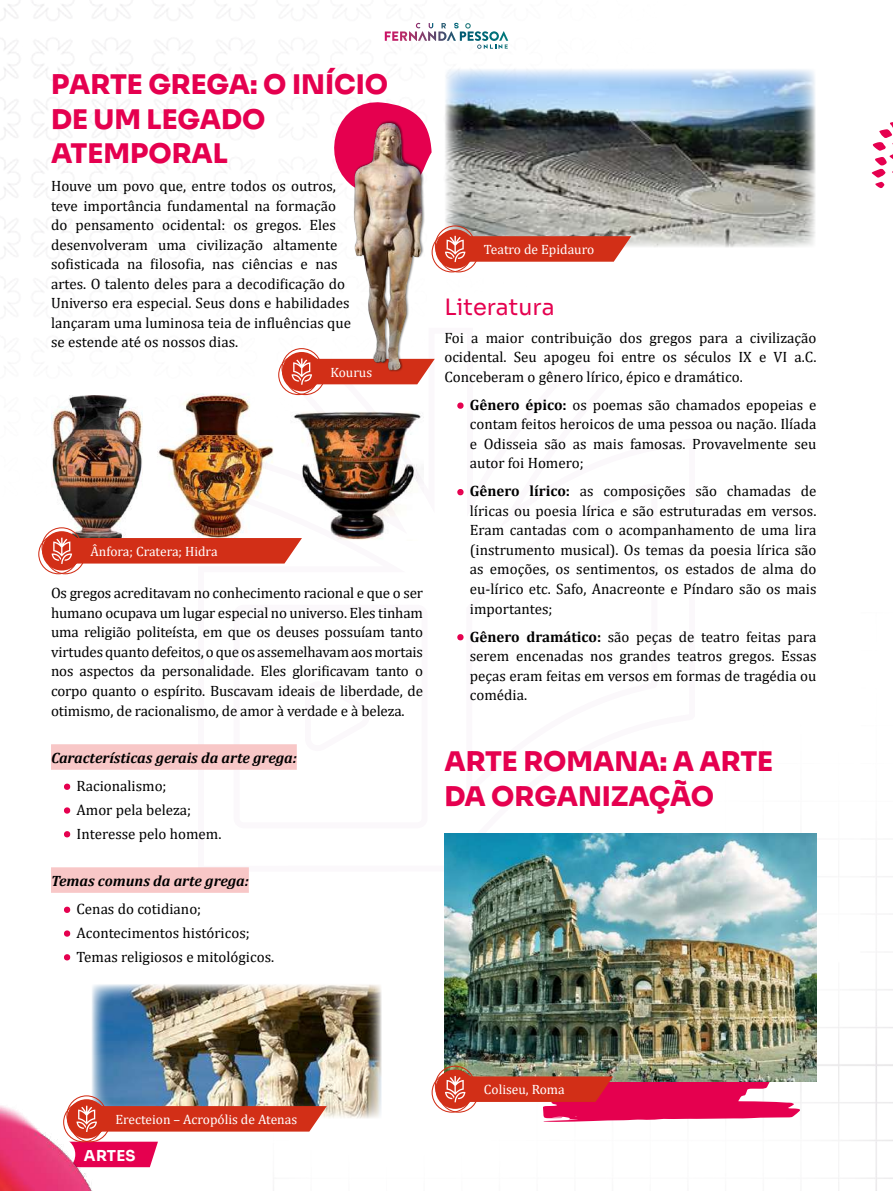
<style>
.page{position:relative;width:893px;height:1191px;background:#fff}
.page>*{position:absolute;margin:0;border:0;box-sizing:border-box;transform-origin:0 0}
.t1{font:27px/34.5px "Sora";color:#e5004f}
.t2{font:22.5px "Sora";color:#e5004f}
.t3{font:15px/19.5px "Cambria";color:#000;text-align:justify}
.t4{font:italic 700 15px "Cambria";color:#000}
.t5{font:15px "Sora";letter-spacing:.015em;color:#fff}
.t6{font:13.5px "Cambria";color:#fff}
.s1{color:#e5004f}
.s2{font-weight:700;color:#e5004f}
.s3{font-weight:700}
</style>
<div class="page">
<img style="left:0;top:0;width:893px;height:1191px">
<svg style="left:195px;top:325px;width:505px;height:548px"></svg>
<svg style="left:409px;top:23px;width:99px;height:26px"></svg>
<svg style="left:871px;top:117px;width:22px;height:79px"></svg>
<svg style="left:444px;top:995px;width:373px;height:127px;fill:#e5004f"></svg>
<svg style="left:319px;top:98px;width:113px;height:101px"></svg>
<div style="left:51px;top:744px;width:246px;height:25px;background:#f8c7c7"></div>
<div style="left:51px;top:867px;width:198px;height:25px;background:#f8c7c7"></div>
<img style="left:157px;top:383px;width:119px;height:144px">
<img style="left:291px;top:401px;width:132px;height:139px">
<img style="left:51px;top:395px;width:91px;height:132px">
<img style="left:86px;top:978px;width:302px;height:146px">
<svg style="left:278px;top:348px;width:157px;height:47px"></svg>
<div style="left:353px;top:120px;width:72px;height:251px;background:#000;opacity:.5"></div>
<img style="left:352px;top:123px;width:71px;height:247px">
<svg style="left:38px;top:527px;width:264px;height:47px"></svg>
<svg style="left:0;top:1095px;width:327px;height:72px"></svg>
<img style="left:444px;top:68px;width:372px;height:180px">
<img style="left:444px;top:833px;width:372px;height:249px">
<svg style="left:432px;top:225px;width:199px;height:47px"></svg>
<svg style="left:432px;top:1065px;width:181px;height:47px;background:#cc6055"></svg>
<h1 class="t1" style="left:51px;top:65px;width:339px">PARTE GREGA: O INÍCIO<br>DE UM LEGADO<br>ATEMPORAL</h1>
<p class="t3" style="left:51px;top:176px;width:302px;text-align:left">Houve um povo que, entre todos os outros, teve importância fundamental na formação do pensamento ocidental: os gregos. Eles desenvolveram uma civilização altamente sofisticada na filosofia, nas ciências e nas artes. O talento deles para a decodificação do Universo era especial. Seus dons e habilidades lançaram uma luminosa teia de influências que se estende até os nossos dias.</p>
<p class="t6" style="left:91px;top:543px;width:129px">Ânfora; Cratera; Hidra</p>
<p class="t6" style="left:330px;top:364px;width:43px">Kourus</p>
<p class="t3" style="left:51px;top:583px;width:374px">Os gregos acreditavam no conhecimento racional e que o ser humano ocupava um lugar especial no universo. Eles tinham uma religião politeísta, em que os deuses possuíam tanto virtudes quanto defeitos, o que os assemelhavam aos mortais nos aspectos da personalidade. Eles glorificavam tanto o corpo quanto o espírito. Buscavam ideais de liberdade, de otimismo, de racionalismo, de amor à verdade e à beleza.</p>
<p class="t4" style="left:51px;top:747px;width:247px">Características gerais da arte grega:</p>
<p class="t3" style="left:64px;top:776px;width:104px"><span class="s1">•</span> Racionalismo;</p>
<p class="t3" style="left:64px;top:800px;width:129px"><span class="s1">•</span> Amor pela beleza;</p>
<p class="t3" style="left:64px;top:823px;width:159px"><span class="s1">•</span> Interesse pelo homem.</p>
<p class="t4" style="left:51px;top:870px;width:199px">Temas comuns da arte grega:</p>
<p class="t3" style="left:64px;top:899px;width:139px"><span class="s1">•</span> Cenas do cotidiano;</p>
<p class="t3" style="left:64px;top:923px;width:187px"><span class="s1">•</span> Acontecimentos históricos;</p>
<p class="t3" style="left:64px;top:946px;width:212px"><span class="s1">•</span> Temas religiosos e mitológicos.</p>
<p class="t6" style="left:484px;top:242px;width:112px">Teatro de Epidauro</p>
<h2 class="t2" style="left:444px;top:288px;width:112px">Literatura</h2>
<p class="t3" style="left:444px;top:328px;width:374px">Foi a maior contribuição dos gregos para a civilização ocidental. Seu apogeu foi entre os séculos IX e VI a.C.<br>Conceberam o gênero lírico, épico e dramático.</p>
<p class="t3" style="left:470px;top:395px;width:348px;text-indent:-13px"><span class="s2">•</span> <span class="s3">Gênero épico:</span> os poemas são chamados epopeias e contam feitos heroicos de uma pessoa ou nação. Ilíada e Odisseia são as mais famosas. Provavelmente seu autor foi Homero;</p>
<p class="t3" style="left:470px;top:481px;width:348px;text-indent:-13px"><span class="s2">•</span> <span class="s3">Gênero lírico:</span> as composições são chamadas de líricas ou poesia lírica e são estruturadas em versos.<br>Eram cantadas com o acompanhamento de uma lira (instrumento musical). Os temas da poesia lírica são as emoções, os sentimentos, os estados de alma do eu-lírico etc. Safo, Anacreonte e Píndaro são os mais importantes;</p>
<p class="t3" style="left:470px;top:626px;width:348px;text-indent:-13px"><span class="s2">•</span> <span class="s3">Gênero dramático:</span> são peças de teatro feitas para serem encenadas nos grandes teatros gregos. Essas peças eram feitas em versos em formas de tragédia ou comédia.</p>
<h1 class="t1" style="left:444px;top:741px;width:330px">ARTE ROMANA: A ARTE<br>DA ORGANIZAÇÃO</h1>
<p class="t6" style="left:115px;top:1111px;width:183px">Erecteion – Acropólis de Atenas</p>
<p class="t5" style="left:84px;top:1143px;width:53px">ARTES</p>
<p class="t6" style="left:484px;top:1081px;width:82px">Coliseu, Roma</p>
</div>
